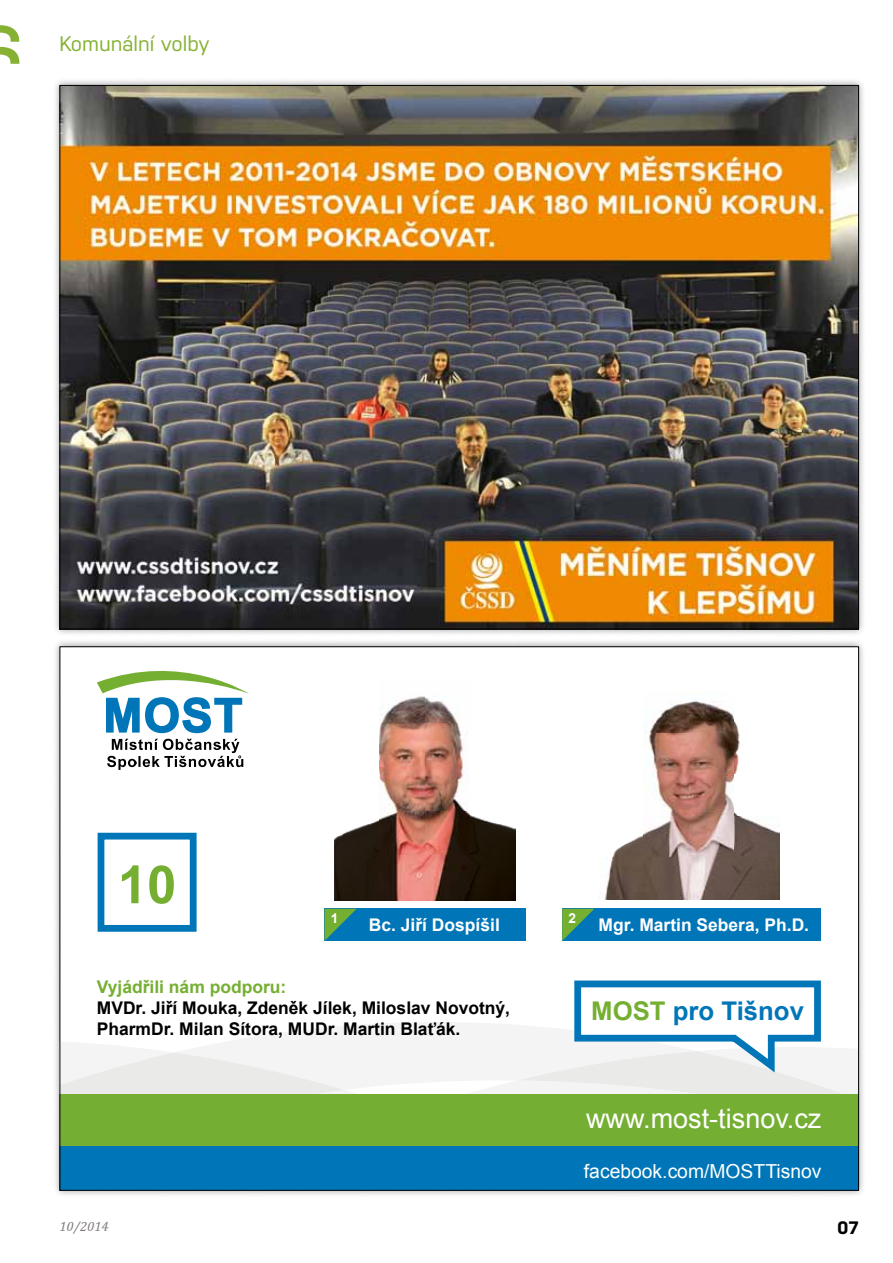
<style>
.page{position:relative;width:893px;height:1263px;background:#fff}
.page>*{position:absolute;margin:0;border:0;box-sizing:border-box;transform-origin:0 0}
.t1{font:27px "Arial";color:#fff}
.t2{font:700 25.8px "Arial";color:#0076b8}
.t3{font:21px "Nudista";color:#86b133}
.t4{font:19.35px "Arial";color:#fff}
.t5{font:700 18px "Nudista";color:#000}
.t6{font:700 17.4px/21px "Arial";color:#000}
.t7{font:700 17.4px "Arial";color:#fff}
.t8{font:700 17.4px "Arial";color:#75af32}
.t9{font:700 13.65px "Arial";color:#fff}
.t10{font:italic 13.5px "Cambria";color:#807c7a}
.s1{color:#75af32}
</style>
<div class="page">
<svg style="left:0;top:25px;width:19px;height:39px"></svg>
<div style="left:52px;top:639px;width:815px;height:560px;background:#000;opacity:.4"></div>
<div style="left:60px;top:647px;width:799px;height:543px;background:#fff"></div>
<img style="left:335px;top:696px;width:181px;height:204px">
<img style="left:604px;top:700px;width:176px;height:199px">
<svg style="left:107px;top:739px;width:136px;height:31px"></svg>
<svg style="left:97px;top:670px;width:152px;height:63px"></svg>
<svg style="left:240px;top:1024px;width:145px;height:16px;fill:#f4f4f4"></svg>
<svg style="left:62px;top:1040px;width:323px;height:55px;fill:#f4f4f4"></svg>
<svg style="left:62px;top:1052px;width:282px;height:43px"></svg>
<div style="left:60px;top:1095px;width:799px;height:58px;background:#74ae32"></div>
<div style="left:60px;top:1146px;width:799px;height:45px;background:#0076b8"></div>
<svg style="left:385px;top:980px;width:472px;height:115px"></svg>
<div style="left:98px;top:833px;width:99px;height:99px;border:7px solid #0076b8"></div>
<svg style="left:122px;top:865px;width:52px;height:39px"></svg>
<div style="left:325px;top:909px;width:201px;height:32px;background:#0076b8"></div>
<svg style="left:324px;top:909px;width:33px;height:32px"></svg>
<div style="left:562px;top:909px;width:259px;height:32px;background:#0076b8"></div>
<svg style="left:562px;top:909px;width:32px;height:32px"></svg>
<div style="left:52px;top:77px;width:815px;height:560px;background:#000;opacity:.4"></div>
<img style="left:62px;top:87px;width:795px;height:540px">
<p class="t3" style="left:60px;top:29px;width:152px">Komunální volby</p>
<p class="t9" style="left:331px;top:909px;width:9px">1</p>
<p class="t7" style="left:369px;top:913px;width:132px">Bc. Jiří Dospíšil</p>
<p class="t8" style="left:97px;top:975px;width:191px">Vyjádřili nám podporu:</p>
<p class="t6" style="left:97px;top:998px;width:415px">MVDr. Jiří Mouka, Zdeněk Jílek, Miloslav Novotný,<br>PharmDr. Milan Sítora, MUDr. Martin Blaťák.</p>
<p class="t9" style="left:568px;top:909px;width:9px">2</p>
<p class="t7" style="left:599px;top:913px;width:212px">Mgr. Martin Sebera, Ph.D.</p>
<h2 class="t2" style="left:591px;top:994px;width:214px"><span class="s1">MOST</span> pro Tišnov</h2>
<h1 class="t1" style="left:586px;top:1101px;width:237px">www.most-tisnov.cz</h1>
<p class="t4" style="left:584px;top:1159px;width:239px">facebook.com/MOSTTisnov</p>
<p class="t10" style="left:60px;top:1217px;width:51px">10/2014</p>
<p class="t5" style="left:837px;top:1214px;width:23px">07</p>
</div>
